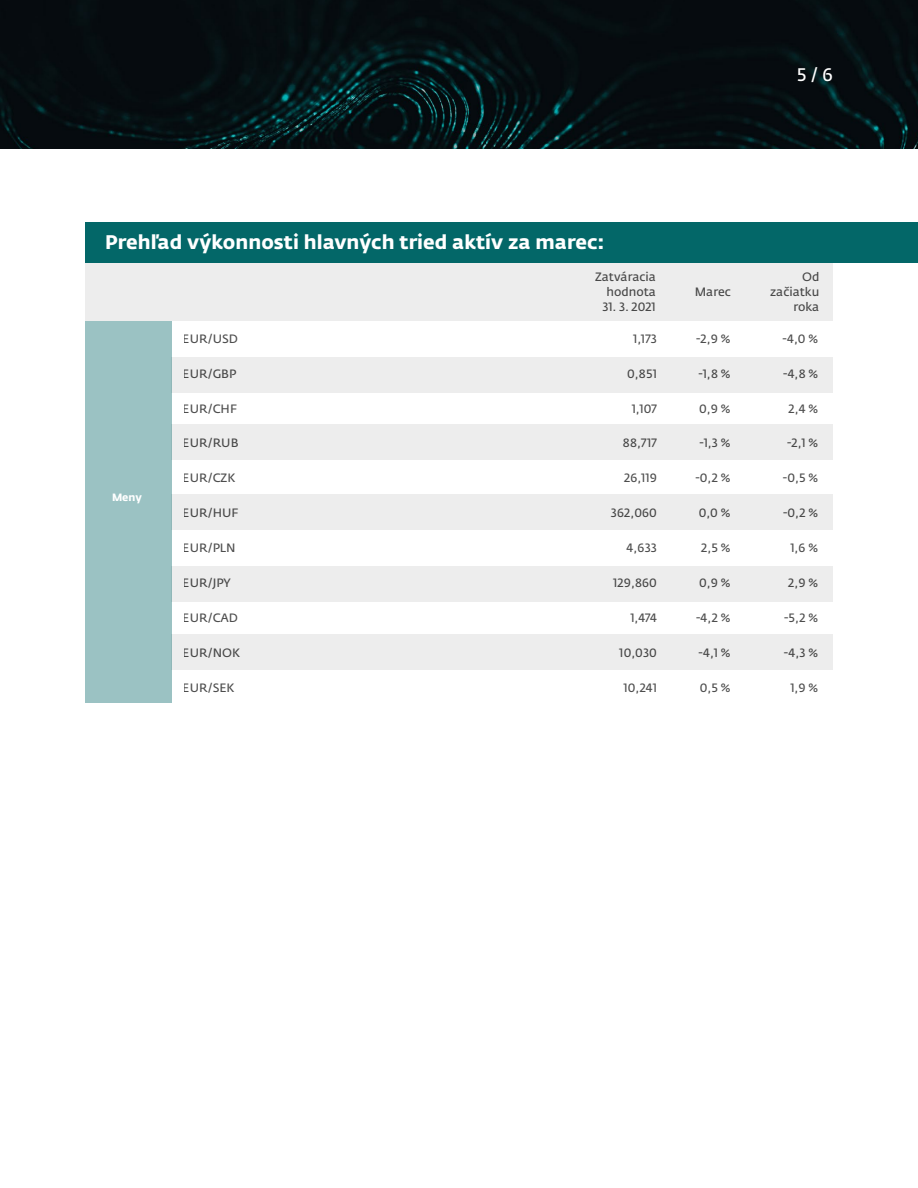
<style>
.page{position:relative;width:918px;height:1188px;background:#fff}
.page>*{position:absolute;margin:0;border:0;box-sizing:border-box;transform-origin:0 0}
.t1{font:700 19.5px "Fedra Sans Std";color:#fff}
.t2{font:18px "Fedra Sans Std";color:#fff}
.t3{font:12px "Fedra Sans Std";color:#000}
.t4{font:12px/15px "Fedra Sans Std";color:#484848;text-align:right}
.t5{font:700 10.5px "Fedra Sans Std";color:#fff}
</style>
<div class="page">
<div style="left:171px;top:357px;width:662px;height:35px;background:#ededed"></div>
<div style="left:171px;top:424px;width:662px;height:35px;background:#ededed"></div>
<div style="left:171px;top:495px;width:662px;height:35px;background:#ededed"></div>
<div style="left:171px;top:566px;width:662px;height:35px;background:#ededed"></div>
<div style="left:171px;top:635px;width:662px;height:35px;background:#ededed"></div>
<img style="left:0;top:0;width:918px;height:149px">
<div style="left:85px;top:321px;width:86px;height:382px;background:#9bc2c3"></div>
<div style="left:85px;top:263px;width:748px;height:58px;background:#ededed"></div>
<div style="left:85px;top:222px;width:833px;height:41px;background:#036768"></div>
<h2 class="t2" style="left:797px;top:63px;width:37px">5 / 6</h2>
<h1 class="t1" style="left:105px;top:230px;width:501px">Prehľad výkonnosti hlavných tried aktív za marec:</h1>
<p class="t4" style="left:595px;top:269px;width:62px">Zatváracia hodnota</p>
<p class="t4" style="left:602px;top:299px;width:55px">31. 3. 2021</p>
<p class="t4" style="left:695px;top:284px;width:38px">Marec</p>
<p class="t4" style="left:770px;top:269px;width:51px">Od začiatku roka</p>
<p class="t5" style="left:112px;top:491px;width:31px">Meny</p>
<p class="t3" style="left:183px;top:331px;width:57px">EUR/USD</p>
<p class="t3" style="left:633px;top:331px;width:25px">1,173</p>
<p class="t3" style="left:696px;top:331px;width:36px">-2,9 %</p>
<p class="t3" style="left:782px;top:331px;width:37px">-4,0 %</p>
<p class="t3" style="left:183px;top:366px;width:55px">EUR/GBP</p>
<p class="t3" style="left:627px;top:366px;width:31px">0,851</p>
<p class="t3" style="left:699px;top:366px;width:33px">-1,8 %</p>
<p class="t3" style="left:783px;top:366px;width:36px">-4,8 %</p>
<p class="t3" style="left:183px;top:401px;width:56px">EUR/CHF</p>
<p class="t3" style="left:632px;top:401px;width:27px">1,107</p>
<p class="t3" style="left:699px;top:401px;width:33px">0,9 %</p>
<p class="t3" style="left:789px;top:401px;width:31px">2,4 %</p>
<p class="t3" style="left:183px;top:436px;width:57px">EUR/RUB</p>
<p class="t3" style="left:623px;top:436px;width:36px">88,717</p>
<p class="t3" style="left:699px;top:436px;width:32px">-1,3 %</p>
<p class="t3" style="left:787px;top:436px;width:32px">-2,1 %</p>
<p class="t3" style="left:183px;top:471px;width:54px">EUR/CZK</p>
<p class="t3" style="left:624px;top:471px;width:34px">26,119</p>
<p class="t3" style="left:695px;top:471px;width:36px">-0,2 %</p>
<p class="t3" style="left:783px;top:471px;width:37px">-0,5 %</p>
<p class="t3" style="left:183px;top:506px;width:57px">EUR/HUF</p>
<p class="t3" style="left:611px;top:506px;width:48px">362,060</p>
<p class="t3" style="left:699px;top:506px;width:33px">0,0 %</p>
<p class="t3" style="left:783px;top:506px;width:36px">-0,2 %</p>
<p class="t3" style="left:183px;top:540px;width:54px">EUR/PLN</p>
<p class="t3" style="left:627px;top:540px;width:32px">4,633</p>
<p class="t3" style="left:701px;top:540px;width:31px">2,5 %</p>
<p class="t3" style="left:791px;top:540px;width:29px">1,6 %</p>
<p class="t3" style="left:183px;top:575px;width:49px">EUR/JPY</p>
<p class="t3" style="left:613px;top:575px;width:45px">129,860</p>
<p class="t3" style="left:699px;top:575px;width:33px">0,9 %</p>
<p class="t3" style="left:788px;top:575px;width:31px">2,9 %</p>
<p class="t3" style="left:183px;top:610px;width:57px">EUR/CAD</p>
<p class="t3" style="left:630px;top:610px;width:28px">1,474</p>
<p class="t3" style="left:696px;top:610px;width:36px">-4,2 %</p>
<p class="t3" style="left:784px;top:610px;width:35px">-5,2 %</p>
<p class="t3" style="left:183px;top:645px;width:59px">EUR/NOK</p>
<p class="t3" style="left:619px;top:645px;width:39px">10,030</p>
<p class="t3" style="left:699px;top:645px;width:33px">-4,1 %</p>
<p class="t3" style="left:784px;top:645px;width:36px">-4,3 %</p>
<p class="t3" style="left:183px;top:680px;width:53px">EUR/SEK</p>
<p class="t3" style="left:623px;top:680px;width:35px">10,241</p>
<p class="t3" style="left:700px;top:680px;width:32px">0,5 %</p>
<p class="t3" style="left:790px;top:680px;width:29px">1,9 %</p>
</div>
